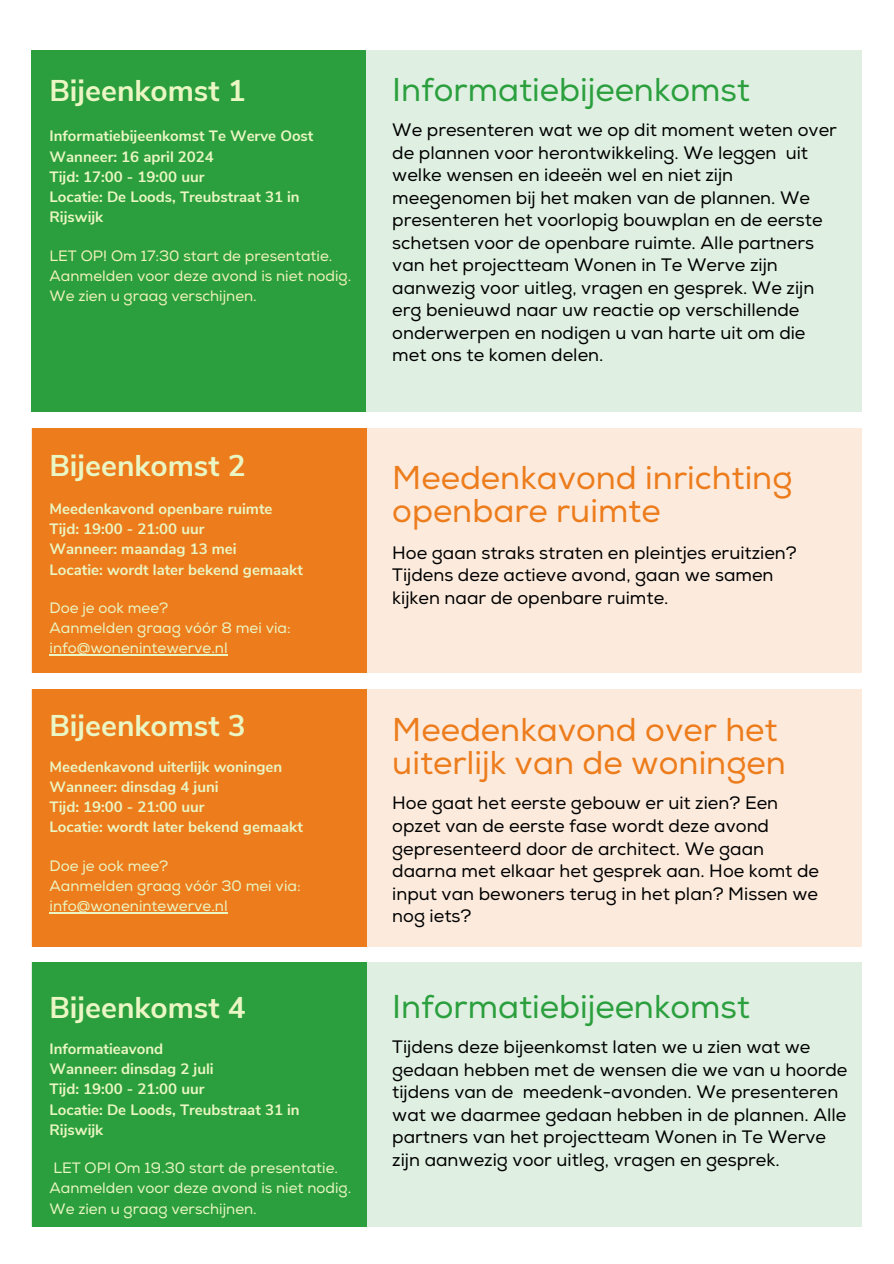
<style>
.page{position:relative;width:894px;height:1264px;background:#fff}
.page>*{position:absolute;margin:0;border:0;box-sizing:border-box;transform-origin:0 0}
.t1{font:33px/32.7px "Nexa";color:#ed7c1c}
.t2{font:33px "Nexa";color:#2b9f3d}
.t3{font:700 30px "Nunito Sans";color:#eaf6c3}
.t4{font:18px/22.5px "Nexa";color:#000}
.t5{font:700 15px/20.2px "Nunito Sans";color:#eaf6c3}
.t6{font:15px/20.2px "Nexa";color:#eaf6c3}
.t7{font:15px/20.2px "Nexa";color:#f1f1bc}
</style>
<div class="page">
<div style="left:32px;top:428px;width:829px;height:245px;background:#fcebdd"></div>
<div style="left:32px;top:428px;width:334px;height:245px;background:#ed7c1c"></div>
<hr style="left:53px;top:654px;width:175px;height:1px;background:#eaf6c3">
<div style="left:32px;top:50px;width:829px;height:362px;background:#dff0e2"></div>
<div style="left:32px;top:50px;width:334px;height:362px;background:#2b9f3d"></div>
<div style="left:32px;top:689px;width:829px;height:257px;background:#fcebdd"></div>
<div style="left:32px;top:689px;width:334px;height:257px;background:#ed7c1c"></div>
<hr style="left:49px;top:912px;width:179px;height:1px;background:#eaf6c3">
<div style="left:32px;top:962px;width:829px;height:264px;background:#dff0e2"></div>
<div style="left:32px;top:962px;width:334px;height:264px;background:#2b9f3d"></div>
<h3 class="t3" style="left:49px;top:71px;width:197px">Bijeenkomst 1</h3>
<p class="t5" style="left:49px;top:126px;width:265px">Informatiebijeenkomst Te Werve Oost<br>Wanneer: 16 april 2024<br>Tijd: 17:00 - 19:00 uur<br>Locatie: De Loods, Treubstraat 31 in<br>Rijswijk</p>
<p class="t7" style="left:49px;top:247px;width:284px">LET OP! Om 17:30 start de presentatie.</p>
<h2 class="t7" style="left:49px;top:267px;width:303px">Aanmelden voor deze avond is niet nodig.<br>We zien u graag verschijnen.</h2>
<h1 class="t3" style="left:49px;top:445px;width:198px">Bijeenkomst 2</h1>
<h1 class="t5" style="left:49px;top:499px;width:255px">Meedenkavond openbare ruimte<br>Tijd: 19:00 - 21:00 uur<br>Wanneer: maandag 13 mei<br>Locatie: wordt later bekend gemaakt</h1>
<h4 class="t6" style="left:49px;top:599px;width:120px">Doe je ook mee?</h4>
<p class="t6" style="left:49px;top:619px;width:243px">Aanmelden graag vóór 8 mei via:</p>
<p class="t6" style="left:49px;top:639px;width:180px">info@wonenintewerve.nl</p>
<p class="t3" style="left:49px;top:706px;width:197px">Bijeenkomst 3</p>
<h1 class="t5" style="left:49px;top:756px;width:255px">Meedenkavond uiterlijk woningen<br>Wanneer: dinsdag 4 juni<br>Tijd: 19:00 - 21:00 uur<br>Locatie: wordt later bekend gemaakt</h1>
<h4 class="t6" style="left:49px;top:856px;width:120px">Doe je ook mee?</h4>
<p class="t6" style="left:49px;top:877px;width:253px">Aanmelden graag vóór 30 mei via:</p>
<p class="t6" style="left:49px;top:897px;width:180px">info@wonenintewerve.nl</p>
<p class="t3" style="left:49px;top:987px;width:197px">Bijeenkomst 4</p>
<p class="t5" style="left:49px;top:1038px;width:251px">Informatieavond<br>Wanneer: dinsdag 2 juli<br>Tijd: 19:00 - 21:00 uur<br>Locatie: De Loods, Treubstraat 31 in<br>Rijswijk</p>
<h4 class="t6" style="left:53px;top:1159px;width:286px">LET OP! Om 19.30 start de presentatie.</h4>
<p class="t6" style="left:49px;top:1179px;width:303px">Aanmelden voor deze avond is niet nodig.<br>We zien u graag verschijnen.</p>
<p class="t2" style="left:392px;top:76px;width:359px">Informatiebijeenkomst</p>
<h4 class="t4" style="left:392px;top:120px;width:446px">We presenteren wat we op dit moment weten over de plannen voor herontwikkeling. We leggen uit welke wensen en ideeën wel en niet zijn meegenomen bij het maken van de plannen. We presenteren het voorlopig bouwplan en de eerste schetsen voor de openbare ruimte. Alle partners van het projectteam Wonen in Te Werve zijn aanwezig voor uitleg, vragen en gesprek. We zijn erg benieuwd naar uw reactie op verschillende onderwerpen en nodigen u van harte uit om die met ons te komen delen.</h4>
<p class="t1" style="left:392px;top:464px;width:401px">Meedenkavond inrichting openbare ruimte</p>
<h2 class="t4" style="left:392px;top:543px;width:406px">Hoe gaan straks straten en pleintjes eruitzien?<br>Tijdens deze actieve avond, gaan we samen kijken naar de openbare ruimte.</h2>
<h2 class="t1" style="left:392px;top:716px;width:395px">Meedenkavond over het uiterlijk van de woningen</h2>
<p class="t4" style="left:392px;top:793px;width:428px">Hoe gaat het eerste gebouw er uit zien? Een opzet van de eerste fase wordt deze avond gepresenteerd door de architect. We gaan daarna met elkaar het gesprek aan. Hoe komt de input van bewoners terug in het plan? Missen we nog iets?</p>
<h2 class="t2" style="left:392px;top:993px;width:359px">Informatiebijeenkomst</h2>
<h1 class="t4" style="left:392px;top:1037px;width:456px">Tijdens deze bijeenkomst laten we u zien wat we gedaan hebben met de wensen die we van u hoorde tijdens van de meedenk-avonden. We presenteren wat we daarmee gedaan hebben in de plannen. Alle partners van het projectteam Wonen in Te Werve zijn aanwezig voor uitleg, vragen en gesprek.</h1>
</div>
